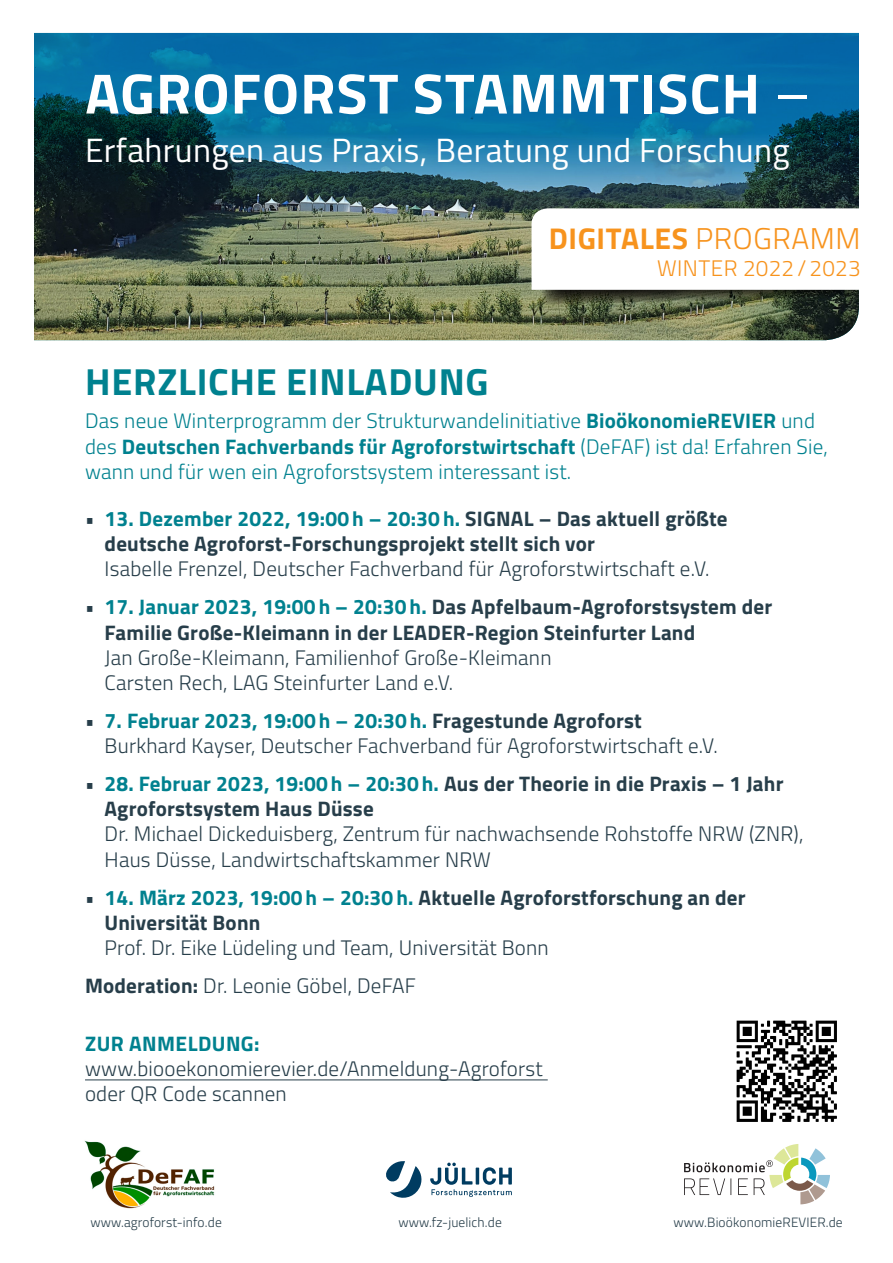
<style>
.page{position:relative;width:893px;height:1263px;background:#fff}
.page>*{position:absolute;margin:0;border:0;box-sizing:border-box;transform-origin:0 0}
.t1{font:700 56.85px "Titillium Web";letter-spacing:.02em;color:#fff}
.t2{font:700 37.8px "Titillium Web";letter-spacing:.02em;color:#00818f}
.t3{font:33.6px "Titillium Web";letter-spacing:.01em;color:#fff}
.t4{font:700 30px "Titillium Web";letter-spacing:.02em;color:#f7931d}
.t5{font:300 22.5px "Titillium Web";letter-spacing:.01em;color:#f7931d}
.t6{font:300 21px/25.2px "Titillium Web";letter-spacing:.01em;color:#273e4a}
.t7{font:700 21px/25.2px "Titillium Web";letter-spacing:.01em;color:#273e4a}
.t8{font:300 21px/25.2px "Titillium Web";letter-spacing:.01em;color:#00818f}
.t9{font:700 21px "Titillium Web";letter-spacing:.02em;color:#00818f}
.t10{font:300 13.5px "Titillium Web";letter-spacing:.01em;color:#273e4a}
.s1{font-weight:300}
.s2{font-weight:700}
.s3{color:#00818f}
.s4{font-weight:700;color:#00818f}
</style>
<div class="page">
<img style="left:34px;top:215px;width:825px;height:125px">
<svg style="left:34px;top:33px;width:825px;height:182px;background:#136085"></svg>
<hr style="left:85px;top:1079px;width:463px;height:1px;background:#273e4a">
<img style="left:736px;top:1020px;width:101px;height:102px">
<svg style="left:386px;top:1161px;width:126px;height:37px"></svg>
<img style="left:84px;top:1141px;width:131px;height:68px">
<svg style="left:531px;top:208px;width:328px;height:97px"></svg>
<svg style="left:684px;top:1144px;width:146px;height:60px"></svg>
<h1 class="t1" style="left:85px;top:50px;width:727px">AGROFORST STAMMTISCH <span class="s1">–</span></h1>
<h3 class="t3" style="left:85px;top:126px;width:706px">Erfahrungen aus Praxis, Beratung und Forschung</h3>
<h3 class="t4" style="left:549px;top:215px;width:313px">DIGITALES <span class="s1">PROGRAMM</span></h3>
<p class="t5" style="left:657px;top:251px;width:205px">WINTER 2022 / 2023</p>
<h2 class="t2" style="left:85px;top:353px;width:405px">HERZLICHE EINLADUNG</h2>
<p class="t8" style="left:85px;top:407px;width:744px">Das neue Winterprogramm der Strukturwandelinitiative <span class="s2">BioökonomieREVIER</span> und des <span class="s2">Deutschen Fachverbands für Agroforstwirtschaft</span> (DeFAF) ist da! Erfahren Sie, wann und für wen ein Agroforstsystem interessant ist.</p>
<p class="t7" style="left:105px;top:505px;width:625px;text-indent:-20px">• <span class="s3">13. Dezember 2022, 19:00 h – 20:30 h.</span> SIGNAL – Das aktuell größte deutsche Agroforst-Forschungsprojekt stellt sich vor</p>
<p class="t6" style="left:105px;top:555px;width:606px">Isabelle Frenzel, Deutscher Fachverband für Agroforstwirtschaft e.V.</p>
<p class="t7" style="left:105px;top:593px;width:669px;text-indent:-20px">• <span class="s3">17. Januar 2023, 19:00 h – 20:30 h.</span> Das Apfelbaum-Agroforstsystem der<br>Familie Große-Kleimann in der LEADER-Region Steinfurter Land</p>
<p class="t6" style="left:105px;top:644px;width:448px">Jan Große-Kleimann, Familienhof Große-Kleimann<br>Carsten Rech, LAG Steinfurter Land e.V.</p>
<p class="t6" style="left:105px;top:707px;width:615px;text-indent:-20px"><span class="s2">•</span> <span class="s4">7. Februar 2023, 19:00 h – 20:30 h.</span> <span class="s2">Fragestunde Agroforst<br></span>Burkhard Kayser, Deutscher Fachverband für Agroforstwirtschaft e.V.</p>
<p class="t7" style="left:105px;top:770px;width:680px;text-indent:-20px">• <span class="s3">28. Februar 2023, 19:00 h – 20:30 h.</span> Aus der Theorie in die Praxis – 1 Jahr<br>Agroforstsystem Haus Düsse</p>
<p class="t6" style="left:105px;top:820px;width:700px">Dr. Michael Dickeduisberg, Zentrum für nachwachsende Rohstoffe NRW (ZNR),<br>Haus Düsse, Landwirtschaftskammer NRW</p>
<p class="t7" style="left:105px;top:884px;width:643px;text-indent:-20px">• <span class="s3">14. März 2023, 19:00 h – 20:30 h.</span> Aktuelle Agroforstforschung an der<br>Universität Bonn</p>
<p class="t6" style="left:85px;top:928px;width:465px;line-height:38px;text-indent:20px">Prof. Dr. Eike Lüdeling und Team, Universität Bonn<br><span class="s2">Moderation:</span> Dr. Leonie Göbel, DeFAF</p>
<p class="t9" style="left:85px;top:1027px;width:176px">ZUR ANMELDUNG:</p>
<p class="t6" style="left:85px;top:1055px;width:459px">www.biooekonomierevier.de/Anmeldung-Agroforst oder QR Code scannen</p>
<p class="t10" style="left:90px;top:1212px;width:133px">www.agroforst-info.de</p>
<p class="t10" style="left:398px;top:1212px;width:105px">www.fz-juelich.de</p>
<p class="t10" style="left:673px;top:1212px;width:171px">www.BioökonomieREVIER.de</p>
</div>
